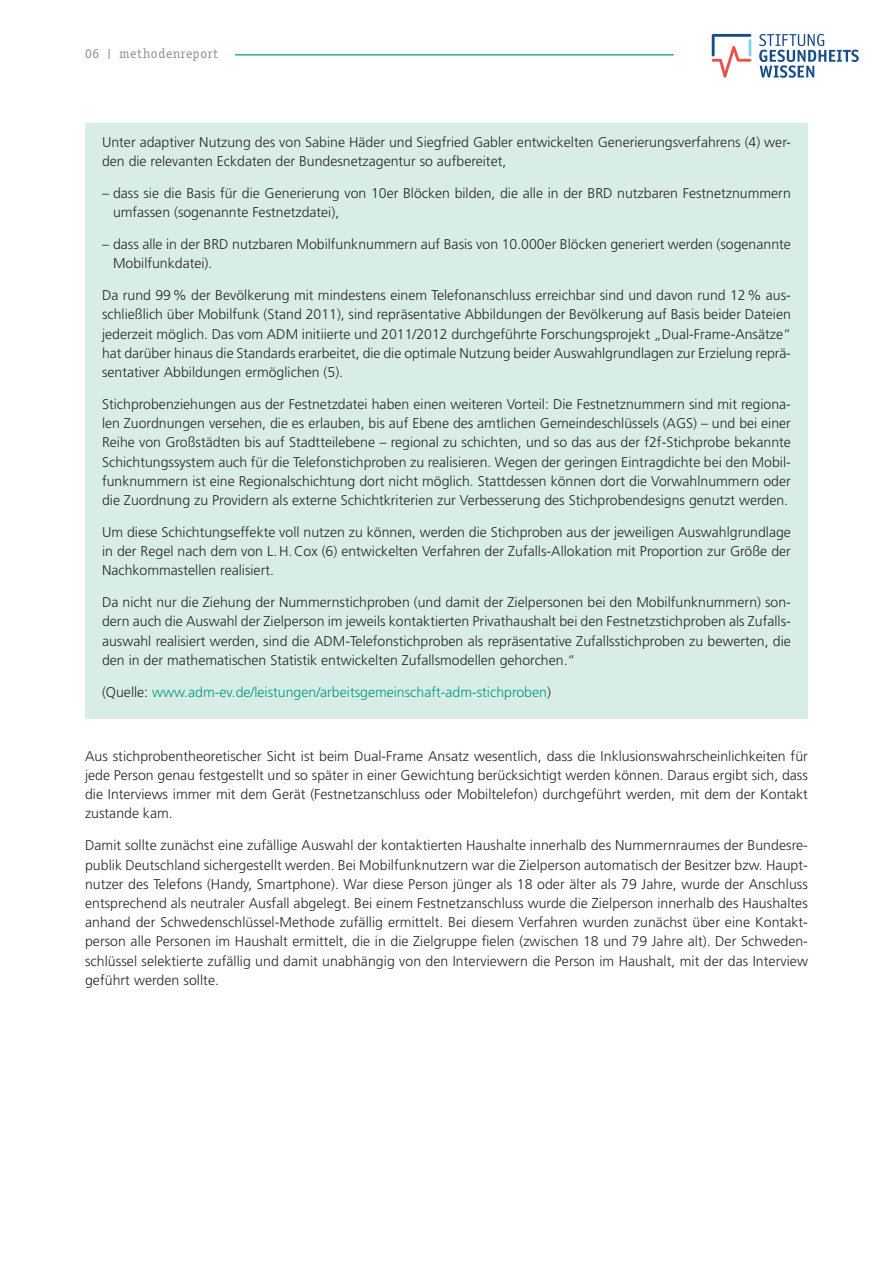
<style>
.page{position:relative;width:893px;height:1263px;background:#fff}
.page>*{position:absolute;margin:0;border:0;box-sizing:border-box;transform-origin:0 0}
.t1{font:300 14.1px/19.2px "Frutiger LT Std";color:#282829;text-align:justify}
.t2{font:300 14.1px "Frutiger LT Std";color:#009884}
.t3{font:13.5px "Officina Ser ITC Std";letter-spacing:.05em;color:#8d8e90}
.s1{font-size:11.7px}
.s2{color:#282829}
</style>
<div class="page">
<svg style="left:712px;top:34px;width:39px;height:44px"></svg>
<svg style="left:759px;top:34px;width:100px;height:44px"></svg>
<hr style="left:236px;top:54px;width:437px;height:2px;background:#1eae9c">
<div style="left:85px;top:123px;width:723px;height:65px;background:#d9ede7"></div>
<div style="left:85px;top:174px;width:723px;height:65px;background:#d9ede7"></div>
<div style="left:85px;top:226px;width:723px;height:64px;background:#d9ede7"></div>
<div style="left:85px;top:277px;width:723px;height:122px;background:#d9ede7"></div>
<div style="left:85px;top:386px;width:723px;height:141px;background:#d9ede7"></div>
<div style="left:85px;top:513px;width:723px;height:84px;background:#d9ede7"></div>
<div style="left:85px;top:584px;width:723px;height:103px;background:#d9ede7"></div>
<div style="left:85px;top:673px;width:723px;height:46px;background:#d9ede7"></div>
<p class="t3" style="left:85px;top:46px;width:135px">06 <span class="s1">|</span> methodenreport</p>
<p class="t1" style="left:102px;top:132px;width:690px">Unter adaptiver Nutzung des von Sabine Häder und Siegfried Gabler entwickelten Generierungsverfahrens (4) wer&shy;den die relevanten Eckdaten der Bundesnetzagentur so aufbereitet,</p>
<p class="t1" style="left:113px;top:184px;width:679px;text-indent:-11px">– dass sie die Basis für die Generierung von 10er Blöcken bilden, die alle in der BRD nutzbaren Festnetznummern umfassen (sogenannte Festnetzdatei),</p>
<p class="t1" style="left:113px;top:235px;width:679px;text-indent:-11px">– dass alle in der BRD nutzbaren Mobilfunknummern auf Basis von 10.000er Blöcken generiert werden (sogenannte<br>Mobilfunkdatei).</p>
<p class="t1" style="left:102px;top:286px;width:690px">Da rund 99% der Bevölkerung mit mindestens einem Telefonanschluss erreichbar sind und davon rund 12% aus&shy;schließlich über Mobilfunk (Stand 2011), sind repräsentative Abbildungen der Bevölkerung auf Basis beider Dateien jederzeit möglich. Das vom ADM initiierte und 2011/2012 durchgeführte Forschungsprojekt „Dual-Frame-Ansätze“ hat darüber hinaus die Standards erarbeitet, die die optimale Nutzung beider Auswahlgrundlagen zur Erzielung reprä&shy;sentativer Abbildungen ermöglichen (5).</p>
<p class="t1" style="left:102px;top:395px;width:690px">Stichprobenziehungen aus der Festnetzdatei haben einen weiteren Vorteil: Die Festnetznummern sind mit regiona&shy;len Zuordnungen versehen, die es erlauben, bis auf Ebene des amtlichen Gemeindeschlüssels (AGS) – und bei einer Reihe von Großstädten bis auf Stadtteilebene – regional zu schichten, und so das aus der f2f-Stichprobe bekannte Schichtungssystem auch für die Telefonstichproben zu realisieren. Wegen der geringen Eintragdichte bei den Mobil&shy;funknummern ist eine Regionalschichtung dort nicht möglich. Stattdessen können dort die Vorwahlnummern oder die Zuordnung zu Providern als externe Schichtkriterien zur Verbesserung des Stichprobendesigns genutzt werden.</p>
<p class="t1" style="left:102px;top:523px;width:690px">Um diese Schichtungseffekte voll nutzen zu können, werden die Stichproben aus der jeweiligen Auswahlgrundlage in der Regel nach dem von L.H.Cox (6) entwickelten Verfahren der Zufalls-Allokation mit Proportion zur Größe der Nachkommastellen realisiert.</p>
<p class="t1" style="left:102px;top:593px;width:690px">Da nicht nur die Ziehung der Nummernstichproben (und damit der Zielpersonen bei den Mobilfunknummern) son&shy;dern auch die Auswahl der Zielperson im jeweils kontaktierten Privathaushalt bei den Festnetzstichproben als Zufalls&shy;auswahl realisiert werden, sind die ADM-Telefonstichproben als repräsentative Zufallsstichproben zu bewerten, die den in der mathematischen Statistik entwickelten Zufallsmodellen gehorchen.“</p>
<p class="t2" style="left:102px;top:684px;width:450px"><span class="s2">(Quelle:</span> www.adm-ev.de/leistungen/arbeitsgemeinschaft-adm-stichproben<span class="s2">)</span></p>
<p class="t1" style="left:85px;top:746px;width:724px">Aus stichprobentheoretischer Sicht ist beim Dual-Frame Ansatz wesentlich, dass die Inklusionswahrscheinlichkeiten für jede Person genau festgestellt und so später in einer Gewichtung berücksichtigt werden können. Daraus ergibt sich, dass die Interviews immer mit dem Gerät (Festnetzanschluss oder Mobiltelefon) durchgeführt werden, mit dem der Kontakt zustande kam.</p>
<p class="t1" style="left:85px;top:836px;width:724px">Damit sollte zunächst eine zufällige Auswahl der kontaktierten Haushalte innerhalb des Nummernraumes der Bundesre&shy;publik Deutschland sichergestellt werden. Bei Mobilfunknutzern war die Zielperson automatisch der Besitzer bzw. Haupt&shy;nutzer des Telefons (Handy, Smartphone). War diese Person jünger als 18 oder älter als 79 Jahre, wurde der Anschluss entsprechend als neutraler Ausfall abgelegt. Bei einem Festnetzanschluss wurde die Zielperson innerhalb des Haushaltes anhand der Schwedenschlüssel-Methode zufällig ermittelt. Bei diesem Verfahren wurden zunächst über eine Kontakt&shy;person alle Personen im Haushalt ermittelt, die in die Zielgruppe fielen (zwischen 18 und 79 Jahre alt). Der Schweden&shy;schlüssel selektierte zufällig und damit unabhängig von den Interviewern die Person im Haushalt, mit der das Interview geführt werden sollte.</p>
</div>
